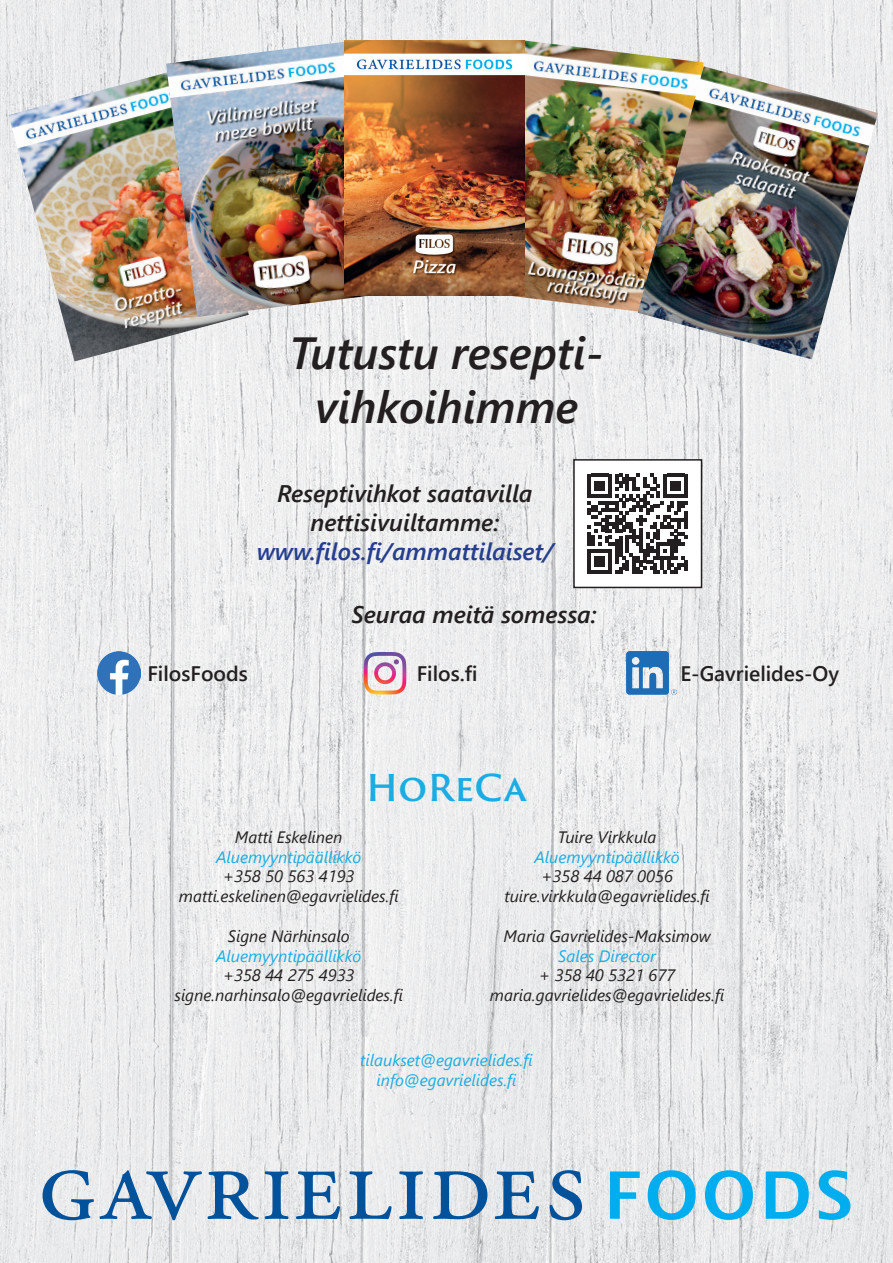
<style>
.page{position:relative;width:893px;height:1263px;background:#fff}
.page>*{position:absolute;margin:0;border:0;box-sizing:border-box;transform-origin:0 0}
.t1{font:italic 600 45px/54px "Segoe UI";color:#231f20;text-align:center}
.t2{font:600 36px "Trajan Sans Pro";color:#1bace3}
.t3{font:italic 600 24px/28.8px "Segoe UI";color:#231f20;text-align:center}
.t4{font:italic 600 24px "Segoe UI";color:#253f8e}
.t5{font:600 21px "Segoe UI";color:#231f20}
.t6{font:italic 16.5px/19.8px "Segoe UI";color:#231f20;text-align:center}
.t7{font:italic 16.5px/19.8px "Segoe UI";color:#1bace3;text-align:center}
</style>
<div class="page">
<img style="left:0;top:0;width:893px;height:1263px">
<svg style="left:43px;top:1170px;width:216px;height:50px;background:#a5bdd3"></svg>
<svg style="left:265px;top:1171px;width:24px;height:48px"></svg>
<svg style="left:296px;top:1171px;width:44px;height:48px;background:#91b0cb"></svg>
<svg style="left:349px;top:1171px;width:43px;height:48px"></svg>
<svg style="left:399px;top:1171px;width:24px;height:48px"></svg>
<svg style="left:433px;top:1171px;width:54px;height:48px;background:#8eadc9"></svg>
<svg style="left:495px;top:1171px;width:44px;height:48px;background:#90afca"></svg>
<svg style="left:550px;top:1170px;width:32px;height:50px;background:#88a9c7"></svg>
<svg style="left:610px;top:1171px;width:30px;height:48px"></svg>
<svg style="left:648px;top:1170px;width:48px;height:50px;background:#76c8e8"></svg>
<svg style="left:705px;top:1170px;width:48px;height:50px;background:#78cbea"></svg>
<svg style="left:766px;top:1171px;width:43px;height:48px;background:#67c7ec"></svg>
<svg style="left:819px;top:1170px;width:31px;height:50px;background:#6fc9eb"></svg>
<img style="left:493px;top:41px;width:211px;height:275px">
<img style="left:9px;top:68px;width:240px;height:293px">
<img style="left:638px;top:66px;width:240px;height:293px">
<img style="left:166px;top:42px;width:210px;height:275px">
<img style="left:344px;top:41px;width:181px;height:255px">
<div style="left:574px;top:460px;width:127px;height:127px;background:#fff"></div>
<svg style="left:588px;top:474px;width:100px;height:100px"></svg>
<hr style="left:684px;top:560px;width:4px;height:10px;background:#231f20">
<div style="left:573px;top:459px;width:129px;height:129px;border:2px solid #231f20"></div>
<img style="left:98px;top:652px;width:42px;height:42px">
<svg style="left:364px;top:652px;width:42px;height:42px"></svg>
<img style="left:626px;top:652px;width:50px;height:42px">
<h1 class="t1" style="left:289px;top:319px;width:316px">Tutustu resepti&shy;vihkoihimme</h1>
<h3 class="t3" style="left:277px;top:475px;width:257px">Reseptivihkot saatavilla nettisivuiltamme:</h3>
<h3 class="t4" style="left:257px;top:529px;width:298px">www.filos.fi/ammattilaiset/</h3>
<h3 class="t3" style="left:351px;top:596px;width:247px">Seuraa meitä somessa:</h3>
<p class="t5" style="left:147px;top:654px;width:102px">FilosFoods</p>
<p class="t5" style="left:417px;top:654px;width:62px">Filos.fi</p>
<p class="t5" style="left:680px;top:654px;width:160px">E-Gavrielides-Oy</p>
<h2 class="t2" style="left:366px;top:761px;width:162px">HoReCa</h2>
<p class="t6" style="left:235px;top:824px;width:109px">Matti Eskelinen</p>
<p class="t7" style="left:216px;top:844px;width:147px">Aluemyyntipäällikkö</p>
<p class="t6" style="left:179px;top:864px;width:221px">+358 50 563 4193 matti.eskelinen@egavrielides.fi</p>
<p class="t6" style="left:228px;top:923px;width:123px">Signe Närhinsalo</p>
<p class="t7" style="left:216px;top:943px;width:147px">Aluemyyntipäällikkö</p>
<p class="t6" style="left:175px;top:963px;width:230px">+358 44 275 4933 signe.narhinsalo@egavrielides.fi</p>
<p class="t6" style="left:558px;top:824px;width:100px">Tuire Virkkula</p>
<p class="t7" style="left:535px;top:844px;width:147px">Aluemyyntipäällikkö</p>
<p class="t6" style="left:504px;top:864px;width:207px">+358 44 087 0056 tuire.virkkula@egavrielides.fi</p>
<p class="t6" style="left:504px;top:923px;width:209px">Maria Gavrielides-Maksimow</p>
<p class="t7" style="left:558px;top:943px;width:99px">Sales Director</p>
<p class="t6" style="left:490px;top:963px;width:236px">+ 358 40 5321 677 maria.gavrielides@egavrielides.fi</p>
<p class="t7" style="left:360px;top:1048px;width:174px">tilaukset@egavrielides.fi info@egavrielides.fi</p>
</div>
